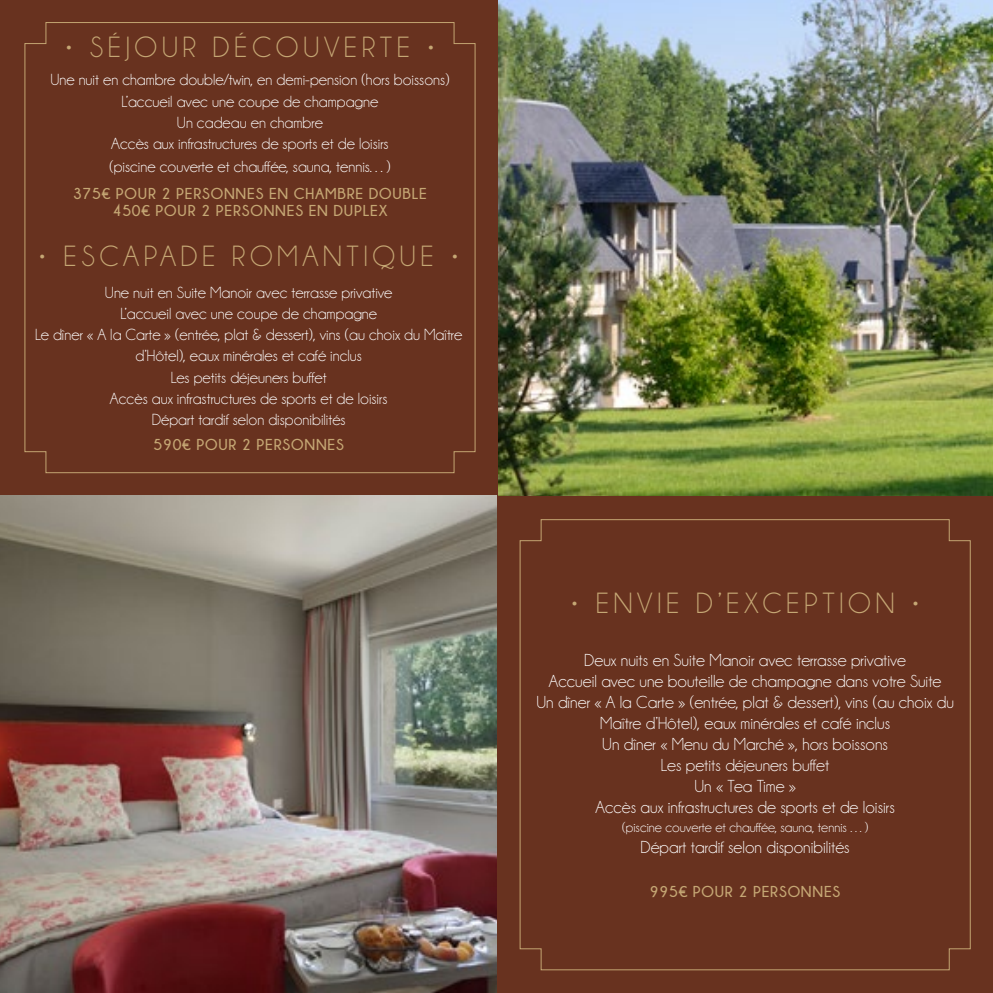
<style>
.page{position:relative;width:993px;height:993px;background:#fff}
.page>*{position:absolute;margin:0;border:0;box-sizing:border-box;transform-origin:0 0}
.t1{font:29.57px "Champagne&Limousines";letter-spacing:.15em;color:#c5a774}
.t2{font:17.5px/21px "Champagne&Limousines";color:#fff;text-align:center}
.t3{font:16.28px/21.2px "Champagne&Limousines";color:#fff;text-align:center}
.t4{font:700 15.75px/17.5px "Champagne&Limousines";letter-spacing:.05em;color:#c5a774;text-align:center}
.t5{font:14px "Champagne&Limousines";color:#fff}
</style>
<div class="page">
<div style="left:0;top:0;width:992px;height:992px;background:#68321f"></div>
<svg style="left:519px;top:519px;width:451px;height:451px"></svg>
<hr style="left:992px;top:0;width:1px;height:992px;background:#68321f">
<svg style="left:24px;top:22px;width:452px;height:451px"></svg>
<img style="left:498px;top:0;width:494px;height:495px">
<img style="left:0;top:495px;width:496px;height:497px">
<h1 class="t1" style="left:64px;top:32px;width:373px">• SÉJOUR DÉCOUVERTE •</h1>
<p class="t3" style="left:50px;top:70px;width:400px">Une nuit en chambre double/twin, en demi-pension (hors boissons)<br>L’accueil avec une coupe de champagne<br>Un cadeau en chambre<br>Accès aux infrastructures de sports et de loisirs</p>
<p class="t3" style="left:109px;top:156px;width:282px">(piscine couverte et chauffée, sauna, tennis…)</p>
<p class="t4" style="left:73px;top:184px;width:355px">375€ POUR 2 PERSONNES EN CHAMBRE DOUBLE<br>450€ POUR 2 PERSONNES EN DUPLEX</p>
<h1 class="t1" style="left:38px;top:241px;width:423px">• ESCAPADE ROMANTIQUE •</h1>
<p class="t3" style="left:35px;top:281px;width:429px">Une nuit en Suite Manoir avec terrasse privative<br>L’accueil avec une coupe de champagne<br>Le dîner « A la Carte » (entrée, plat &amp; dessert), vins (au choix du Maître d’Hôtel), eaux minérales et café inclus<br>Les petits déjeuners buffet<br>Accès aux infrastructures de sports et de loisirs<br>Départ tardif selon disponibilités</p>
<p class="t4" style="left:153px;top:435px;width:192px">590€ POUR 2 PERSONNES</p>
<h1 class="t1" style="left:569px;top:588px;width:352px">• ENVIE D’EXCEPTION •</h1>
<p class="t2" style="left:536px;top:649px;width:419px">Deux nuits en Suite Manoir avec terrasse privative<br>Accueil avec une bouteille de champagne dans votre Suite<br>Un dîner « A la Carte » (entrée, plat &amp; dessert), vins (au choix du Maître d’Hôtel), eaux minérales et café inclus<br>Un dîner « Menu du Marché », hors boissons<br>Les petits déjeuners buffet<br>Un « Tea Time »<br>Accès aux infrastructures de sports et de loisirs</p>
<p class="t5" style="left:622px;top:820px;width:247px">(piscine couverte et chauffée, sauna, tennis …)</p>
<p class="t2" style="left:640px;top:836px;width:211px">Départ tardif selon disponibilités</p>
<p class="t4" style="left:649px;top:882px;width:192px">995€ POUR 2 PERSONNES</p>
</div>
